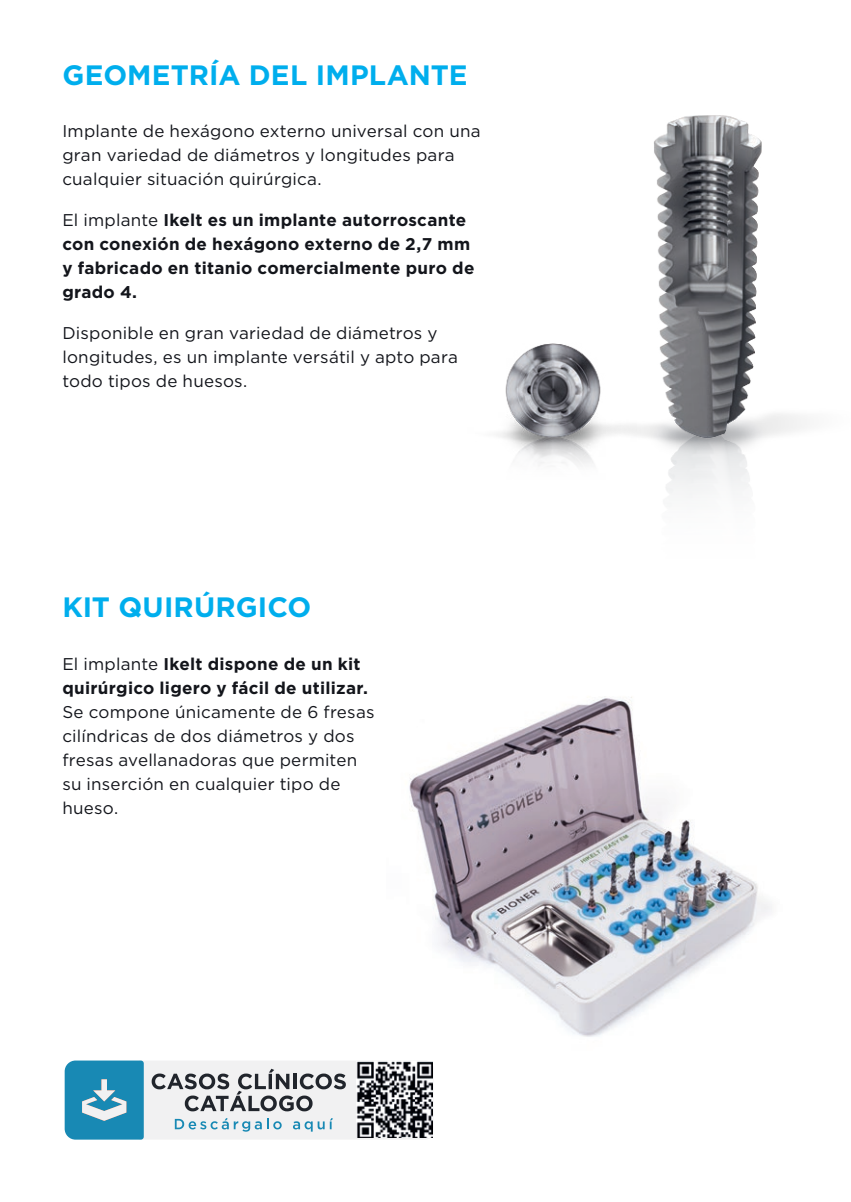
<style>
.page{position:relative;width:851px;height:1202px;background:#fff}
.page>*{position:absolute;margin:0;border:0;box-sizing:border-box;transform-origin:0 0}
.t1{font:700 28px "Gotham";letter-spacing:.005em;color:#00aeed}
.t2{font:17px/24px "Gotham";letter-spacing:.015em;color:#13151b}
.t3{font:700 17px/24px "Gotham";letter-spacing:.02em;color:#13151b}
.s1{font-weight:400}
</style>
<div class="page">
<img style="left:640px;top:115px;width:167px;height:383px">
<img style="left:497px;top:343px;width:143px;height:122px">
<img style="left:409px;top:697px;width:363px;height:340px">
<svg style="left:65px;top:1060px;width:368px;height:80px"></svg>
<img style="left:356px;top:1061px;width:76px;height:77px">
<h1 class="t1" style="left:62px;top:56px;width:406px">GEOMETRÍA DEL IMPLANTE</h1>
<p class="t2" style="left:62px;top:119px;width:419px">Implante de hexágono externo universal con una gran variedad de diámetros y longitudes para cualquier situación quirúrgica.</p>
<p class="t3" style="left:62px;top:208px;width:413px"><span class="s1">El implante</span> Ikelt es un implante autorroscante con conexión de hexágono externo de 2,7 mm y fabricado en titanio comercialmente puro de grado 4.</p>
<p class="t2" style="left:62px;top:321px;width:397px">Disponible en gran variedad de diámetros y longitudes, es un implante versátil y apto para todo tipos de huesos.</p>
<h1 class="t1" style="left:62px;top:589px;width:250px">KIT QUIRÚRGICO</h1>
<p class="t3" style="left:62px;top:651px;width:307px"><span class="s1">El implante</span> Ikelt dispone de un kit quirúrgico ligero y fácil de utilizar.</p>
<p class="t2" style="left:62px;top:699px;width:313px">Se compone únicamente de 6 fresas cilíndricas de dos diámetros y dos fresas avellanadoras que permiten su inserción en cualquier tipo de hueso.</p>
</div>
